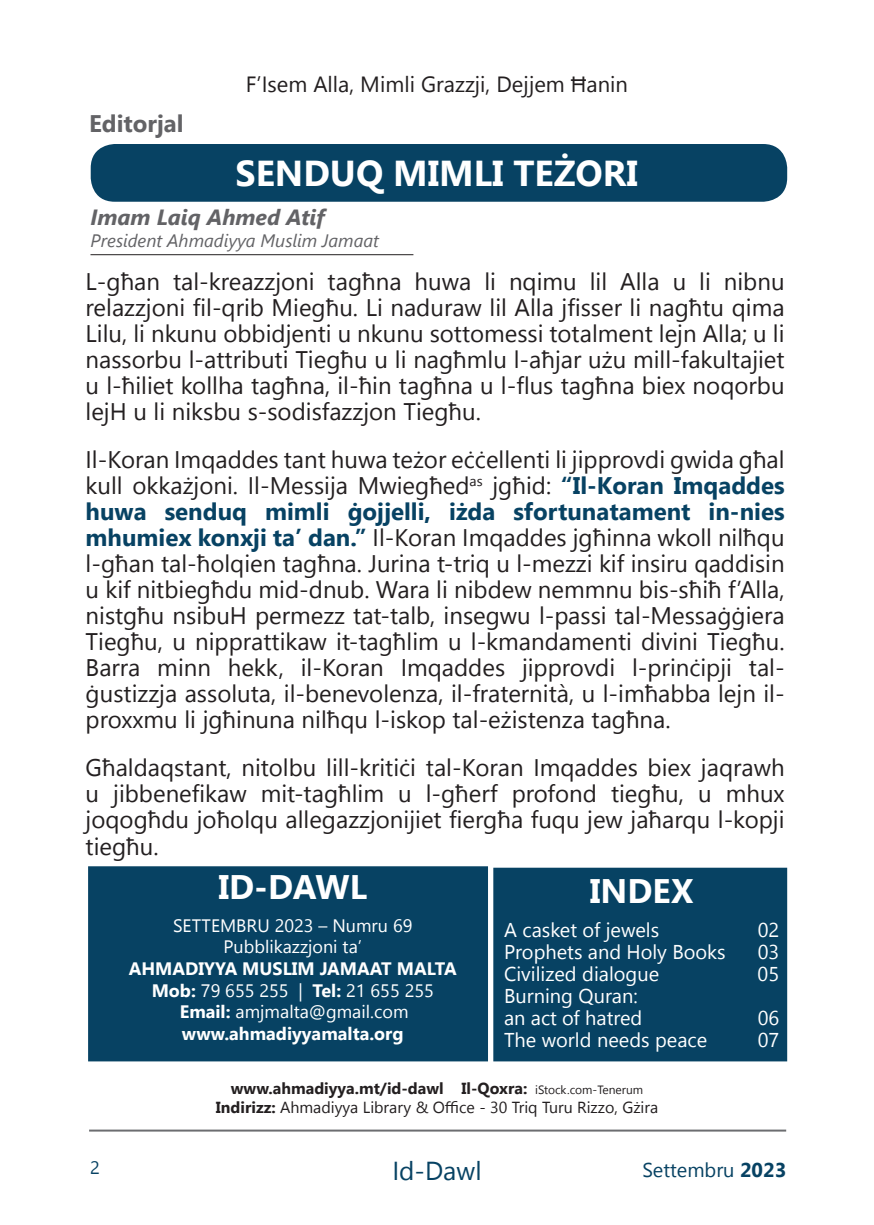
<style>
.page{position:relative;width:874px;height:1225px;background:#fff}
.page>*{position:absolute;margin:0;border:0;box-sizing:border-box;transform-origin:0 0}
.t1{font:700 36px "Segoe UI";color:#fff}
.t2{font:700 34px "Segoe UI";color:#fff}
.t3{font:26px "Segoe UI";color:#074263}
.t4{font:24px/26px "Segoe UI";color:#231f20;text-align:justify}
.t5{font:700 24px "Segoe UI";color:#636366}
.t6{font:22px "Segoe UI";color:#231f20}
.t7{font:italic 700 22px "Segoe UI";color:#636366}
.t8{font:20px/22px "Segoe UI";color:#fff}
.t9{font:20px "Segoe UI";color:#074263}
.t10{font:700 18px/21.6px "Segoe UI";color:#fff;text-align:center}
.t11{font:18px/21.6px "Segoe UI";color:#fff;text-align:center}
.t12{font:italic 18px "Segoe UI";color:#636366}
.t13{font:18px "Segoe UI";color:#074263}
.t14{font:16px/19.2px "Segoe UI";color:#231f20;text-align:center}
.s1{font-weight:700;color:#074263}
.s2{font-weight:400}
.s3{font-weight:700}
.s4{font-size:12px}
</style>
<div class="page">
<div style="left:91px;top:144px;width:695px;height:58px;background:#074263;border-radius:24px"></div>
<hr style="left:89px;top:1129px;width:696px;height:2px;background:#6c6d70">
<div style="left:88px;top:866px;width:400px;height:195px;background:#074263;border:2px solid #074263"></div>
<div style="left:493px;top:867px;width:293px;height:194px;background:#074263;border:2px solid #074263"></div>
<hr style="left:90px;top:254px;width:323px;height:1px;background:#231f20">
<p class="t5" style="left:89px;top:107px;width:96px">Editorjal</p>
<p class="t6" style="left:246px;top:67px;width:383px">F’Isem Alla, Mimli Grazzji, Dejjem Ħanin</p>
<h1 class="t1" style="left:235px;top:148px;width:403px">SENDUQ MIMLI TEŻORI</h1>
<p class="t7" style="left:90px;top:202px;width:236px">Imam Laiq Ahmed Atif</p>
<p class="t12" style="left:90px;top:228px;width:290px">President Ahmadiyya Muslim Jamaat</p>
<p class="t4" style="left:86px;top:268px;width:700px">L-għan tal-kreazzjoni tagħna huwa li nqimu lil Alla u li nibnu relazzjoni fil-qrib Miegħu. Li naduraw lil Alla jfisser li nagħtu qima Lilu, li nkunu obbidjenti u nkunu sottomessi totalment lejn Alla; u li nassorbu l-attributi Tiegħu u li nagħmlu l-aħjar użu mill-fakultajiet u l-ħiliet kollha tagħna, il-ħin tagħna u l-flus tagħna biex noqorbu lejH u li niksbu s-sodisfazzjon Tiegħu.</p>
<p class="t4" style="left:86px;top:446px;width:700px">Il-Koran Imqaddes tant huwa teżor eċċellenti li jipprovdi gwida għal kull okkażjoni. Il-Messija Mwiegħed<sup>as</sup> jgħid: <span class="s1">“Il-Koran Imqaddes huwa senduq mimli ġojjelli, iżda sfortunatament in-nies mhumiex konxji ta’ dan.”</span> Il-Koran Imqaddes jgħinna wkoll nilħqu l-għan tal-ħolqien tagħna. Jurina t-triq u l-mezzi kif insiru qaddisin u kif nitbiegħdu mid-dnub. Wara li nibdew nemmnu bis-sħiħ f’Alla, nistgħu nsibuH permezz tat-talb, insegwu l-passi tal-Messaġġiera Tiegħu, u nipprattikaw it-tagħlim u l-kmandamenti divini Tiegħu.<br>Barra minn hekk, il-Koran Imqaddes jipprovdi l-prinċipji tal&shy;ġustizzja assoluta, il-benevolenza, il-fraternità, u l-imħabba lejn il&shy;proxxmu li jgħinuna nilħqu l-iskop tal-eżistenza tagħna.</p>
<p class="t4" style="left:86px;top:754px;width:700px">Għaldaqstant, nitolbu lill-kritiċi tal-Koran Imqaddes biex jaqrawh u jibbenefikaw mit-tagħlim u l-għerf profond tiegħu, u mhux joqogħdu joħolqu allegazzjonijiet fiergħa fuqu jew jaħarqu l-kopji tiegħu.</p>
<h2 class="t2" style="left:218px;top:862px;width:150px">ID-DAWL</h2>
<p class="t11" style="left:173px;top:914px;width:241px">SETTEMBRU 2023 – Numru 69<br>Pubblikazzjoni ta’</p>
<p class="t10" style="left:129px;top:957px;width:329px">AHMADIYYA MUSLIM JAMAAT MALTA<br>Mob: <span class="s2">79 655 255 |</span> Tel: <span class="s2">21 655 255<br></span>Email: <span class="s2">amjmalta@gmail.com </span>www.ahmadiyyamalta.org</p>
<h2 class="t2" style="left:589px;top:867px;width:34px">Inde</h2>
<h2 class="t2" style="left:671px;top:867px;width:24px">x</h2>
<p class="t8" style="left:504px;top:918px;width:157px">A casket of jewels</p>
<p class="t8" style="left:757px;top:918px;width:23px">02</p>
<p class="t8" style="left:504px;top:940px;width:223px">Prophets and Holy Books</p>
<p class="t8" style="left:757px;top:940px;width:23px">03</p>
<p class="t8" style="left:504px;top:962px;width:157px">Civilized dialogue</p>
<p class="t8" style="left:757px;top:962px;width:23px">05</p>
<p class="t8" style="left:504px;top:984px;width:140px">Burning Quran: an act of hatred</p>
<p class="t8" style="left:757px;top:1006px;width:23px">06</p>
<p class="t8" style="left:504px;top:1028px;width:204px">The world needs peace</p>
<p class="t8" style="left:757px;top:1028px;width:23px">07</p>
<p class="t14" style="left:216px;top:1078px;width:443px"><span class="s3">www.ahmadiyya.mt/id-dawl Il-Qoxra:</span> <span class="s4">iStock.com-Tenerum<br></span><span class="s3">Indirizz:</span> Ahmadiyya Library &amp; Office - 30 Triq Turu Rizzo, Gżira</p>
<p class="t13" style="left:90px;top:1152px;width:11px">2</p>
<p class="t3" style="left:392px;top:1149px;width:91px">Id-Dawl</p>
<p class="t9" style="left:642px;top:1154px;width:145px">Settembru <span class="s3">2023</span></p>
</div>
